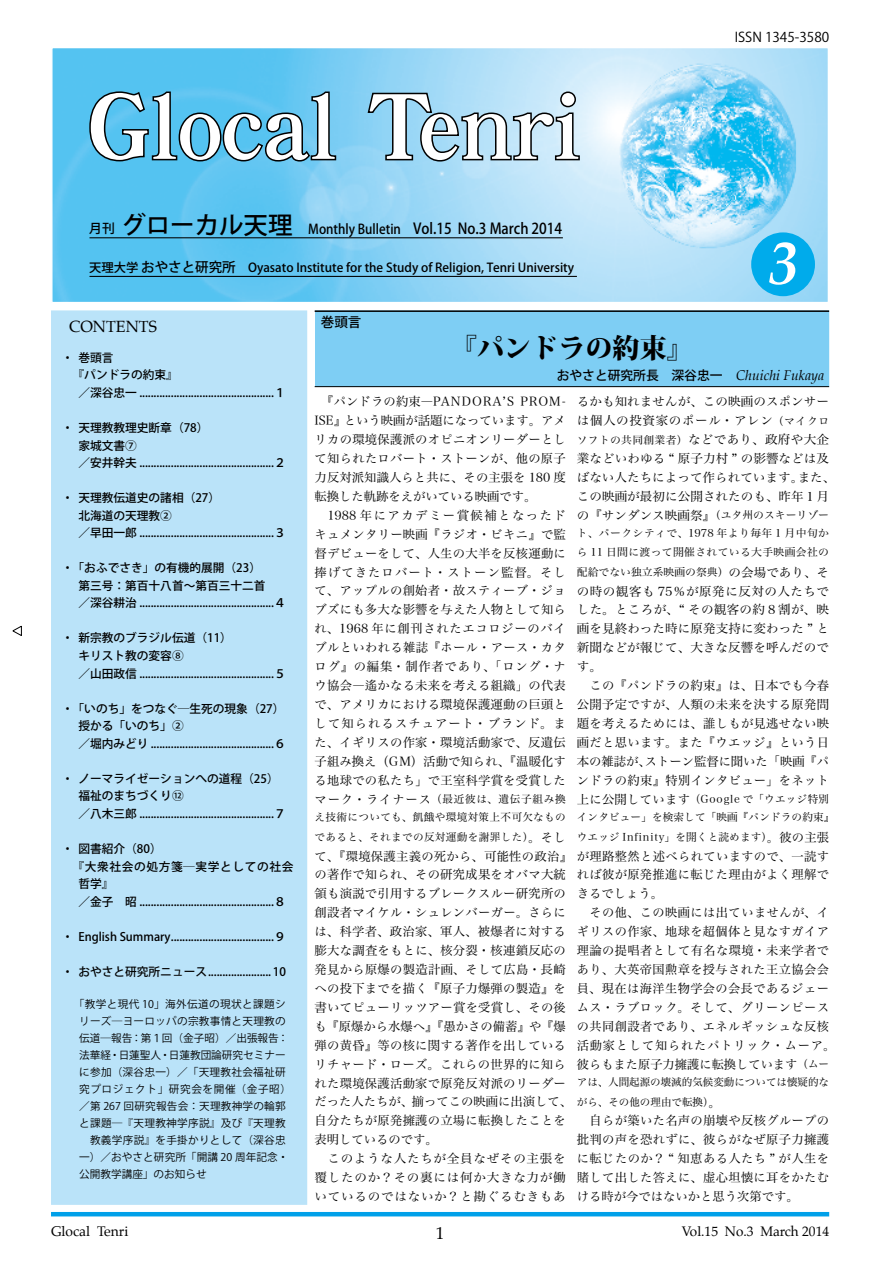
<style>
.page{position:relative;width:893px;height:1263px;background:#fff}
.page>*{position:absolute;margin:0;border:0;box-sizing:border-box;transform-origin:0 0}
.t1{font:italic 700 60.9px "Palatino";color:#fff}
.t2{font:800 27.15px "Koz Min Pro";color:#000}
.t3{font:500 24.45px "Koz Go Pro";color:#000}
.t4{font:16.95px "Palatino";color:#000}
.t5{font:15.9px "Palatino";color:#000}
.t6{font:13.8px "Palatino";color:#000}
.t7{font:500 13.5px "Koz Go Pro";color:#000}
.t8{font:13.5px "Palatino";color:#000}
.t9{font:13.5px "Koz Go Pro";color:#000}
.t10{font:500 12.75px "Koz Go Pro";color:#000}
.t11{font:12.3px/18.9px "Hira Min Pro W3";letter-spacing:.02em;color:#000;text-align:justify}
.t12{font:500 12.3px "Koz Go Pro";color:#000}
.t13{font:500 11.7px/17.5px "Koz Go Pro";color:#000}
.t14{font:500 11.7px "Koz Go Pro";letter-spacing:.05em;color:#000}
.t15{font:10.65px/17px "Koz Go Pro";letter-spacing:.025em;color:#000}
.t16{font:10.65px/19.4px "Hira Min Pro W3";letter-spacing:.03em;color:#000;text-align:justify}
.t17{font:10.65px/18px "Hira Min Pro W3";letter-spacing:.01em;color:#000}
.t18{font:10.65px/19.8px "Hira Min Pro W3";color:#000}
.s1{font-size:12.75px}
.s2{font-size:15px}
.s3{font-size:13.5px}
.s4{font-size:10.65px}
.s5{font-size:12.3px}
.s6{font-family:"Palatino";font-weight:400;font-style:italic;font-size:13.8px}
</style>
<div class="page">
<img style="left:54px;top:50px;width:772px;height:250px">
<div style="left:51px;top:47px;width:778px;height:256px;border:2px solid #fff"></div>
<svg style="left:89px;top:91px;width:248px;height:71px"></svg>
<svg style="left:367px;top:91px;width:213px;height:71px"></svg>
<div style="left:315px;top:310px;width:514px;height:77px;background:#7ecef4"></div>
<hr style="left:315px;top:386px;width:514px;height:1px;background:#000">
<hr style="left:315px;top:310px;width:514px;height:2px;background:#000">
<div style="left:51px;top:310px;width:256px;height:895px;background:#bae3f9"></div>
<hr style="left:51px;top:1212px;width:778px;height:4px;background:#00a0e9">
<hr style="left:89px;top:237px;width:474px;height:1px;background:#000">
<hr style="left:89px;top:276px;width:488px;height:1px;background:#000">
<svg style="left:12px;top:625px;width:10px;height:11px"></svg>
<div style="left:751px;top:232px;width:64px;height:64px;background:#00abeb;border-radius:50%"></div>
<h3 class="t3" style="left:121px;top:209px;width:173px">グローカル天理</h3>
<p class="t7" style="left:89px;top:220px;width:474px"><span class="s1">月刊</span> 　　　　　　　　　　　　 　Monthly Bulletin　<span class="s2">Vol.15 No.3 March 2014</span></p>
<p class="t12" style="left:89px;top:259px;width:499px">天理大学 <span class="s3">おやさと研究所</span>　Oyasato Institute for the Study of Religion, Tenri University　</p>
<p class="t9" style="left:735px;top:28px;width:96px">ISSN 1345-3580</p>
<h1 class="t1" style="left:768px;top:215px;width:31px">3</h1>
<p class="t5" style="left:69px;top:314px;width:89px">CONTENTS</p>
<p class="t13" style="left:62px;top:349px;width:65px">・巻頭言　</p>
<p class="t13" style="left:73px;top:367px;width:113px">『パンドラの約束』　</p>
<p class="t13" style="left:78px;top:384px;width:209px">／深谷忠一 ...............................................１</p>
<p class="t13" style="left:78px;top:419px;width:209px;text-indent:-17px">・天理教教理史断章（78）<br>家城文書⑦　<br>／安井幹夫 ...............................................２</p>
<p class="t13" style="left:78px;top:490px;width:209px;text-indent:-17px">・天理教伝道史の諸相（27）<br>北海道の天理教②<br>／早田一郎 ...............................................３</p>
<p class="t13" style="left:78px;top:560px;width:209px;text-indent:-17px">・「おふでさき」の有機的展開（23）<br>第三号：第百十八首～第百三十二首<br>／深谷耕治 ...............................................４</p>
<p class="t13" style="left:78px;top:630px;width:209px;text-indent:-17px">・新宗教のブラジル伝道（11）<br>キリスト教の変容⑧<br>／山田政信 ...............................................５</p>
<p class="t13" style="left:78px;top:700px;width:209px;text-indent:-17px">・「いのち」をつなぐ─生死の現象（27）授かる「いのち」②<br>／堀内みどり ...........................................６</p>
<p class="t13" style="left:78px;top:770px;width:209px;text-indent:-17px">・ノーマライゼーションへの道程（25）福祉のまちづくり⑫<br>／八木三郎 ...............................................７</p>
<p class="t13" style="left:62px;top:840px;width:101px">・図書紹介（80）</p>
<p class="t14" style="left:73px;top:859px;width:222px">『大衆社会の処方箋─実学としての社会</p>
<p class="t13" style="left:78px;top:875px;width:37px">哲学』</p>
<p class="t13" style="left:78px;top:893px;width:209px">／金子　昭 ...............................................８</p>
<p class="t13" style="left:62px;top:928px;width:226px">・ English Summary....................................９</p>
<p class="t13" style="left:62px;top:963px;width:226px">・おやさと研究所ニュース...................... 10</p>
<p class="t15" style="left:79px;top:995px;width:213px;text-indent:-5px">「教学と現代 10」海外伝道の現状と課題シリーズ─ヨーロッパの宗教事情と天理教の伝道─報告：第１回（金子昭）／出張報告：法華経・日蓮聖人・日蓮教団論研究セミナーに参加（深谷忠一）／「天理教社会福祉研究プロジェクト」研究会を開催（金子昭）／第 267 回研究報告会：天理教神学の輪郭と課題―『天理教神学序説』及び『天理教　教義学序説』を手掛かりとして（深谷忠一）／おやさと研究所「開講 20 周年記念・公開教学講座」のお知らせ</p>
<p class="t7" style="left:321px;top:314px;width:42px">巻頭言</p>
<h2 class="t2" style="left:450px;top:327px;width:245px">『パンドラの約束』</h2>
<p class="t11" style="left:577px;top:391px;width:260px;text-align:left">るかも知れませんが、この映画のスポンサーは個人の投資家のポール・アレン<span class="s4">（マイクロソフトの共同創業者）</span>などであり、政府や大企業などいわゆる “ 原子力村 ” の影響などは及ばない人たちによって作られています。また、この映画が最初に公開されたのも、昨年１月の『サンダンス映画祭』<span class="s4">（ユタ州のスキーリゾー</span></p>
<p class="t16" style="left:577px;top:523px;width:254px">ト、パークシティで、1978 年より毎年 1 月中旬から 11 日間に渡って開催されている大手映画会社の配給でない独立系映画の祭典）<span class="s5">の会場であり、そ</span></p>
<p class="t11" style="left:577px;top:580px;width:254px">の時の観客も 75％が原発に反対の人たちでした。ところが、“ その観客の約８割が、映画を見終わった時に原発支持に変わった ” と新聞などが報じて、大きな反響を呼んだのです。</p>
<p class="t11" style="left:577px;top:675px;width:254px;text-indent:13px">この『パンドラの約束』は、日本でも今春公開予定ですが、人類の未来を決する原発問題を考えるためには、誰しもが見逃せない映画だと思います。また『ウエッジ』という日本の雑誌が、ストーン監督に聞いた「映画『パンドラの約束』特別インタビュー」をネット</p>
<p class="t17" style="left:577px;top:789px;width:259px"><span class="s5">上に公開しています</span>（Google で「ウエッジ特別インタビュー」を検索して「映画『パンドラの約束』</p>
<p class="t16" style="left:577px;top:826px;width:254px">ウエッジ Infinity」を開くと読めます）<span class="s5">。彼の主張</span></p>
<p class="t11" style="left:577px;top:845px;width:254px;text-indent:-262px">て、『環境保護主義の死から、可能性の政治』が理路整然と述べられていますので、一読すれば彼が原発推進に転じた理由がよく理解できるでしょう。</p>
<p class="t11" style="left:577px;top:902px;width:260px;text-align:center">その他、この映画には出ていませんが、イ<br>ギリスの作家、地球を超個体と見なすガイア理論の提唱者として有名な環境・未来学者であり、大英帝国勲章を授与された王立協会会員、現在は海洋生物学会の会長であるジェームス・ラブロック。そして、グリーンピースの共同創設者であり、エネルギッシュな反核活動家として知られたパトリック・ムーア。彼らもまた原子力擁護に転換しています<span class="s4">（ムー</span></p>
<p class="t18" style="left:577px;top:1071px;width:254px">アは、人間起源の壊滅的気候変動については懐疑的ながら、その他の理由で転換）<span class="s5">。</span></p>
<p class="t11" style="left:577px;top:1110px;width:254px;text-indent:13px">自らが築いた名声の崩壊や反核グループの批判の声を恐れずに、彼らがなぜ原子力擁護に転じたのか？ “ 知恵ある人たち ” が人生を賭して出した答えに、虚心坦懐に耳をかたむける時が今ではないかと思う次第です。</p>
<p class="t10" style="left:557px;top:367px;width:269px">おやさと研究所長　深谷忠一 <span class="s6">Chuichi Fukaya</span></p>
<p class="t11" style="left:315px;top:391px;width:253px;text-indent:7px">『パンドラの約束―PANDORA’S PROM-ISE』という映画が話題になっています。アメリカの環境保護派のオピニオンリーダーとして知られたロバート・ストーンが、他の原子力反対派知識人らと共に、その主張を 180 度転換した軌跡をえがいている映画です。</p>
<p class="t11" style="left:315px;top:505px;width:253px;text-indent:13px">1988 年にアカデミー賞候補となったドキュメンタリー映画『ラジオ･ビキニ』で監督デビューをして、人生の大半を反核運動に捧げてきたロバート・ストーン監督。そして、アップルの創始者・故スティーブ・ジョブズにも多大な影響を与えた人物として知られ、1968 年に創刊されたエコロジーのバイブルといわれる雑誌『ホール・アース･カタログ』の編集・制作者であり、「ロング･ナウ協会―遙かなる未来を考える組織」の代表で、アメリカにおける環境保護運動の巨頭として知られるスチュアート・ブランド。また、イギリスの作家・環境活動家で、反遺伝子組み換え（GM）活動で知られ、『温暖化する地球での私たち」で王室科学賞を受賞した</p>
<p class="t16" style="left:315px;top:789px;width:253px;line-height:18px"><span class="s5">マーク･ライナース</span>（最近彼は、遺伝子組み換え技術についても、飢餓や環境対策上不可欠なもの</p>
<p class="t16" style="left:315px;top:826px;width:253px">であると、それまでの反対運動を謝罪した）<span class="s5">。そし</span></p>
<p class="t11" style="left:315px;top:864px;width:259px;text-align:left">の著作で知られ、その研究成果をオバマ大統領も演説で引用するブレークスルー研究所の創設者マイケル・シュレンバーガー。さらには、科学者、政治家、軍人、被爆者に対する膨大な調査をもとに、核分裂・核連鎖反応の発見から原爆の製造計画、そして広島・長崎への投下までを描く『原子力爆弾の製造』を書いてピューリッツアー賞を受賞し、その後も『原爆から水爆へ』『愚かさの備蓄』や『爆弾の黄昏』等の核に関する著作を出しているリチャード・ローズ。これらの世界的に知られた環境保護活動家で原発反対派のリーダーだった人たちが、揃ってこの映画に出演して、自分たちが原発擁護の立場に転換したことを表明しているのです。</p>
<p class="t11" style="left:315px;top:1148px;width:253px;text-indent:13px">このような人たちが全員なぜその主張を覆したのか？その裏には何か大きな力が働いているのではないか？と勘ぐるむきもあ</p>
<p class="t6" style="left:51px;top:1220px;width:79px">Glocal Tenri</p>
<h3 class="t4" style="left:436px;top:1219px;width:10px">1</h3>
<p class="t8" style="left:682px;top:1220px;width:149px">Vol.15 No.3 March 2014</p>
</div>
